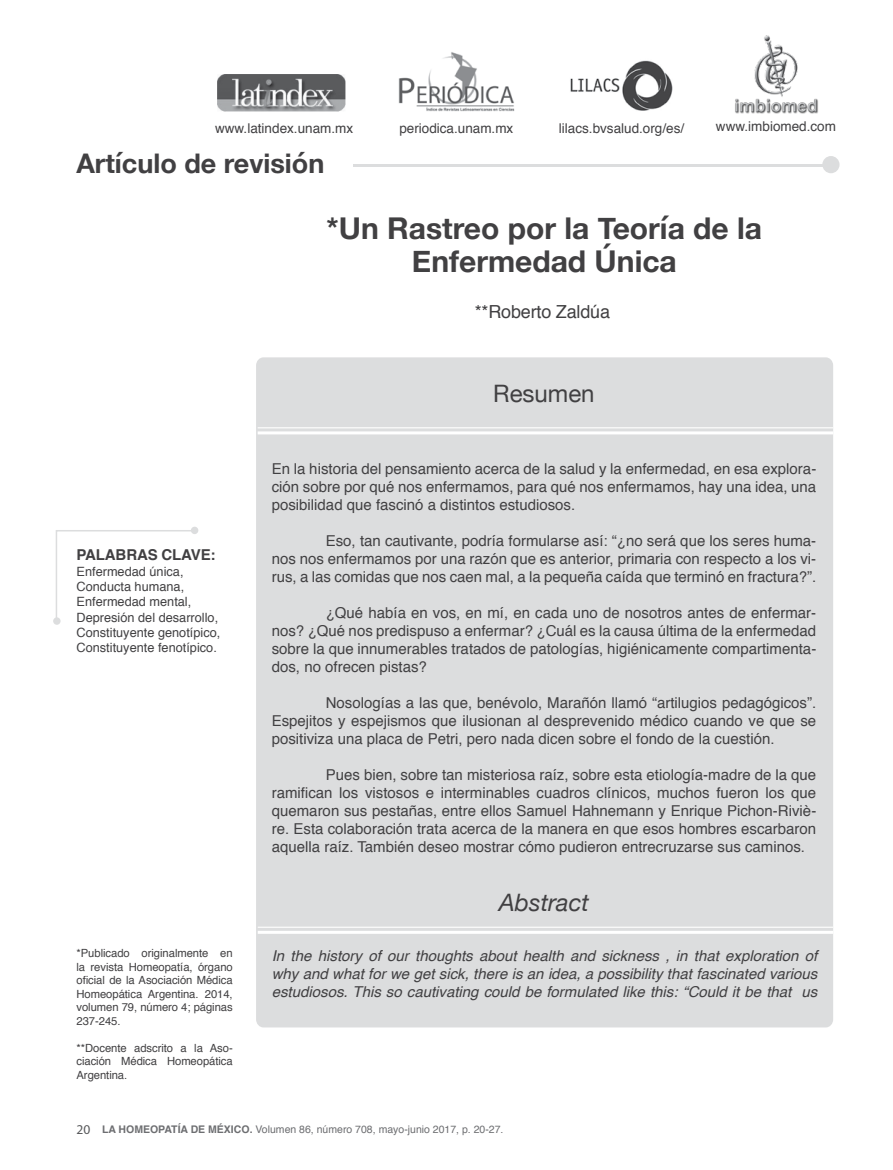
<style>
.page{position:relative;width:893px;height:1170px;background:#fff}
.page>*{position:absolute;margin:0;border:0;box-sizing:border-box;transform-origin:0 0}
.t1{font:700 30px/33px "Helvetica Neue";color:#414042;text-align:center}
.t2{font:700 27px "Helvetica Neue";color:#414042}
.t3{font:italic 24px "Helvetica Neue";color:#414042}
.t4{font:24px "Helvetica Neue";color:#414042}
.t5{font:18px "Helvetica";letter-spacing:-.01em;color:#414042}
.t6{font:15px/18px "Helvetica";color:#414042;text-align:justify}
.t7{font:italic 15px/18px "Helvetica";color:#414042;text-align:justify}
.t8{font:700 15px "Helvetica";letter-spacing:-.01em;color:#414042}
.t9{font:13.5px "Helvetica";color:#414042}
.t10{font:12.75px/15.3px "Helvetica";color:#414042}
.t11{font:11.25px/13.5px "Helvetica";letter-spacing:-.005em;color:#414042;text-align:justify}
.t12{font:10.5px "Helvetica";color:#6d6e71}
.s1{font-family:"Myriad Pro";font-size:13.5px;color:#58595b}
.s2{font-weight:700}
</style>
<div class="page">
<div style="left:256px;top:357px;width:577px;height:670px;background:#dcddde;border-radius:8px"></div>
<hr style="left:258px;top:431px;width:575px;height:3px;background:#fff">
<hr style="left:258px;top:427px;width:575px;height:1px;background:#fff">
<hr style="left:337px;top:164px;width:487px;height:3px;background:#dcddde">
<div style="left:822px;top:156px;width:17px;height:17px;background:#dcddde;border-radius:50%"></div>
<div style="left:326px;top:154px;width:27px;height:21px;background:#fff"></div>
<img style="left:217px;top:74px;width:129px;height:37px">
<img style="left:398px;top:52px;width:117px;height:60px">
<img style="left:570px;top:60px;width:103px;height:51px">
<img style="left:735px;top:35px;width:83px;height:79px">
<hr style="left:258px;top:930px;width:575px;height:3px;background:#fff">
<hr style="left:258px;top:926px;width:575px;height:1px;background:#fff">
<div style="left:191px;top:526px;width:7px;height:8px;background:#dcddde;border-radius:50%"></div>
<svg style="left:55px;top:530px;width:138px;height:94px"></svg>
<div style="left:53px;top:617px;width:8px;height:7px;background:#dcddde;border-radius:50%"></div>
<p class="t9" style="left:215px;top:118px;width:140px">www.latindex.unam.mx</p>
<p class="t9" style="left:399px;top:118px;width:116px">periodica.unam.mx</p>
<p class="t9" style="left:559px;top:118px;width:127px">lilacs.bvsalud.org/es/</p>
<h2 class="t2" style="left:76px;top:142px;width:249px">Artículo de revisión</h2>
<p class="t9" style="left:716px;top:116px;width:122px">www.imbiomed.com</p>
<h1 class="t1" style="left:327px;top:213px;width:437px">*Un Rastreo por la Teoría de la<br>Enfermedad Única</h1>
<p class="t5" style="left:475px;top:298px;width:137px">**Roberto Zaldúa</p>
<p class="t8" style="left:77px;top:543px;width:141px">PALABRAS CLAVE:</p>
<p class="t10" style="left:77px;top:564px;width:145px">Enfermedad única,<br>Conducta humana,<br>Enfermedad mental,<br>Depresión del desarrollo,<br>Constituyente genotípico,<br>Constituyente fenotípico.</p>
<p class="t11" style="left:77px;top:946px;width:158px">*Publicado originalmente en la revista Homeopatía, órgano oficial de la Asociación Médica Homeopática Argentina. 2014, volumen 79, número 4; páginas 237-245.</p>
<p class="t11" style="left:77px;top:1041px;width:158px">**Docente adscrito a la Aso&shy;ciación Médica Homeopática Argentina.</p>
<h3 class="t4" style="left:493px;top:376px;width:103px">Resumen</h3>
<p class="t6" style="left:272px;top:460px;width:546px">En la historia del pensamiento acerca de la salud y la enfermedad, en esa explora&shy;ción sobre por qué nos enfermamos, para qué nos enfermamos, hay una idea, una posibilidad que fascinó a distintos estudiosos.</p>
<p class="t6" style="left:272px;top:532px;width:546px;text-indent:54px">Eso, tan cautivante, podría formularse así: “¿no será que los seres huma&shy;nos nos enfermamos por una razón que es anterior, primaria con respecto a los vi&shy;rus, a las comidas que nos caen mal, a la pequeña caída que terminó en fractura?”.</p>
<p class="t6" style="left:272px;top:604px;width:546px;text-indent:54px">¿Qué había en vos, en mí, en cada uno de nosotros antes de enfermar&shy;nos? ¿Qué nos predispuso a enfermar? ¿Cuál es la causa última de la enfermedad sobre la que innumerables tratados de patologías, higiénicamente compartimenta&shy;dos, no ofrecen pistas?</p>
<p class="t6" style="left:272px;top:694px;width:546px;text-indent:54px">Nosologías a las que, benévolo, Marañón llamó “artilugios pedagógicos”.<br>Espejitos y espejismos que ilusionan al desprevenido médico cuando ve que se positiviza una placa de Petri, pero nada dicen sobre el fondo de la cuestión.</p>
<p class="t6" style="left:272px;top:766px;width:546px;text-indent:54px">Pues bien, sobre tan misteriosa raíz, sobre esta etiología-madre de la que ramifican los vistosos e interminables cuadros clínicos, muchos fueron los que quemaron sus pestañas, entre ellos Samuel Hahnemann y Enrique Pichon-Riviè&shy;re. Esta colaboración trata acerca de la manera en que esos hombres escarbaron aquella raíz. También deseo mostrar cómo pudieron entrecruzarse sus caminos.</p>
<h3 class="t3" style="left:499px;top:884px;width:92px">Abstract</h3>
<p class="t7" style="left:272px;top:946px;width:547px">In the history of our thoughts about health and sickness , in that exploration of why and what for we get sick, there is an idea, a possibility that fascinated various estudiosos. This so cautivating could be formulated like this: “Could it be that us</p>
<p class="t12" style="left:76px;top:1120px;width:429px"><span class="s1">20</span> <span class="s2">LA HOMEOPATÍA DE MÉXICO.</span> Volumen 86, número 708, mayo-junio 2017, p. 20-27.</p>
</div>
